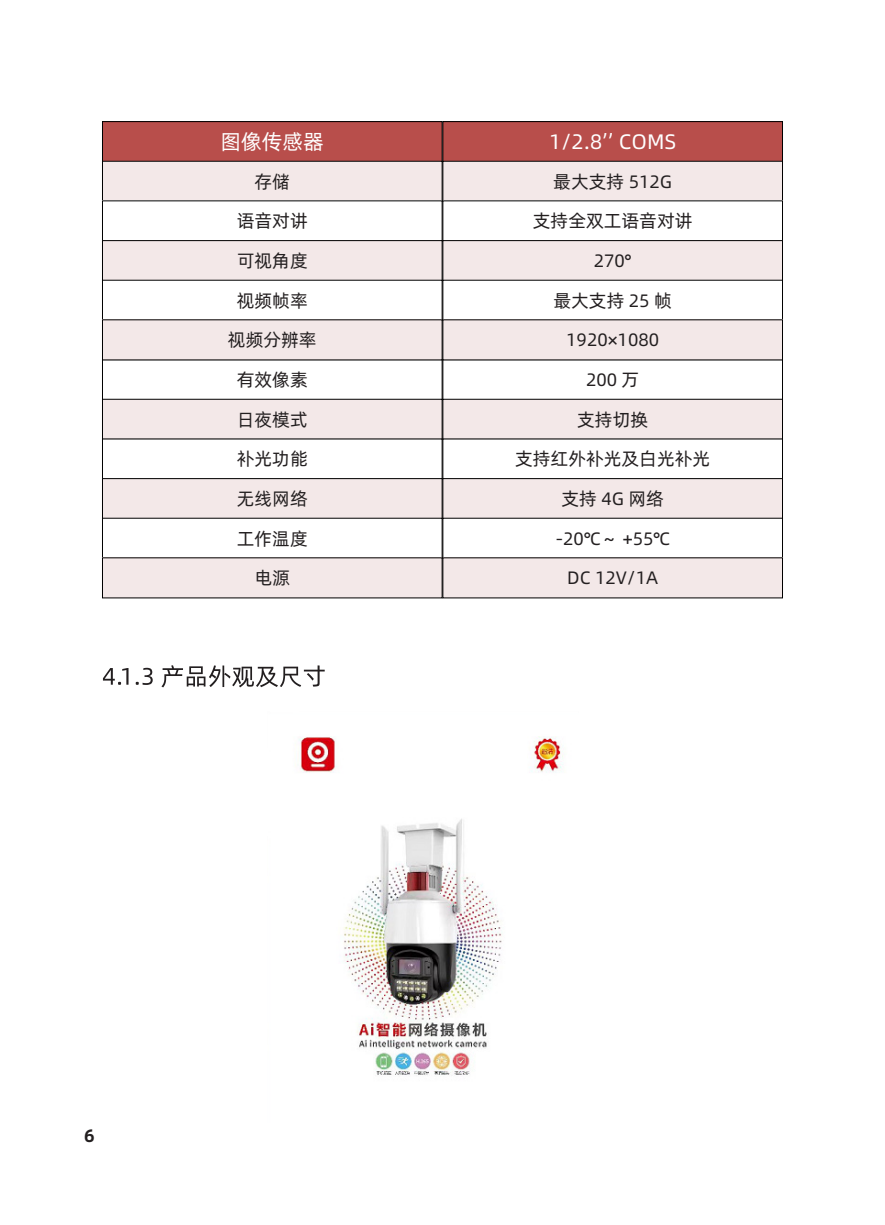
<style>
.page{position:relative;width:885px;height:1225px;background:#fff}
.page>*{position:absolute;margin:0;border:0;box-sizing:border-box;transform-origin:0 0}
.t1{font:21px "Alibaba Pu Hui Ti";color:#fff}
.t2{font:18px "Alibaba Pu Hui Ti";color:#231f20}
.t3{font:700 18px "Alibaba Pu Hui Ti";color:#231f20}
</style>
<div class="page">
<svg style="left:103px;top:665px;width:222px;height:22px"></svg>
<div style="left:102px;top:122px;width:340px;height:40px;background:#b84e4b"></div>
<div style="left:102px;top:121px;width:340px;height:41px;border:1px solid #000"></div>
<div style="left:443px;top:122px;width:339px;height:40px;background:#b84e4b"></div>
<div style="left:442px;top:121px;width:340px;height:41px;border:1px solid #000"></div>
<div style="left:102px;top:161px;width:340px;height:40px;background:#f3e8e8"></div>
<div style="left:102px;top:161px;width:340px;height:41px;border:1px solid #000"></div>
<div style="left:443px;top:161px;width:339px;height:40px;background:#f3e8e8"></div>
<div style="left:442px;top:161px;width:340px;height:41px;border:1px solid #000"></div>
<div style="left:102px;top:241px;width:340px;height:40px;background:#f3e8e8"></div>
<div style="left:102px;top:240px;width:340px;height:41px;border:1px solid #000"></div>
<div style="left:443px;top:241px;width:339px;height:40px;background:#f3e8e8"></div>
<div style="left:442px;top:240px;width:340px;height:41px;border:1px solid #000"></div>
<div style="left:102px;top:320px;width:340px;height:40px;background:#f3e8e8"></div>
<div style="left:102px;top:399px;width:340px;height:40px;background:#f3e8e8"></div>
<div style="left:102px;top:399px;width:340px;height:41px;border:1px solid #000"></div>
<div style="left:102px;top:478px;width:340px;height:41px;background:#f3e8e8"></div>
<div style="left:102px;top:478px;width:340px;height:41px;border:1px solid #000"></div>
<div style="left:102px;top:558px;width:340px;height:40px;background:#f3e8e8"></div>
<div style="left:443px;top:320px;width:339px;height:40px;background:#f3e8e8"></div>
<div style="left:443px;top:399px;width:339px;height:40px;background:#f3e8e8"></div>
<div style="left:442px;top:399px;width:340px;height:41px;border:1px solid #000"></div>
<div style="left:443px;top:478px;width:339px;height:41px;background:#f3e8e8"></div>
<div style="left:442px;top:478px;width:340px;height:41px;border:1px solid #000"></div>
<div style="left:443px;top:558px;width:339px;height:40px;background:#f3e8e8"></div>
<img style="left:299px;top:736px;width:265px;height:339px">
<p class="t1" style="left:220px;top:126px;width:105px">图像传感器</p>
<p class="t1" style="left:549px;top:126px;width:129px">1/2.8’’ COMS</p>
<p class="t2" style="left:254px;top:168px;width:37px">存储</p>
<p class="t2" style="left:553px;top:168px;width:120px">最大支持 512G</p>
<p class="t2" style="left:237px;top:207px;width:72px">语音对讲</p>
<p class="t2" style="left:533px;top:207px;width:161px">支持全双工语音对讲</p>
<p class="t2" style="left:237px;top:247px;width:72px">可视角度</p>
<p class="t2" style="left:593px;top:247px;width:39px">270°</p>
<p class="t2" style="left:237px;top:287px;width:72px">视频帧率</p>
<p class="t2" style="left:553px;top:287px;width:120px">最大支持 25 帧</p>
<p class="t2" style="left:228px;top:326px;width:90px">视频分辨率</p>
<p class="t2" style="left:566px;top:326px;width:94px">1920×1080</p>
<p class="t2" style="left:237px;top:366px;width:72px">有效像素</p>
<p class="t2" style="left:586px;top:366px;width:55px">200 万</p>
<p class="t2" style="left:237px;top:406px;width:72px">日夜模式</p>
<p class="t2" style="left:237px;top:445px;width:72px">补光功能</p>
<p class="t2" style="left:237px;top:485px;width:72px">无线网络</p>
<p class="t2" style="left:237px;top:525px;width:72px">工作温度</p>
<p class="t2" style="left:254px;top:564px;width:37px">电源</p>
<p class="t2" style="left:577px;top:406px;width:72px">支持切换</p>
<p class="t2" style="left:515px;top:445px;width:196px">支持红外补光及白光补光</p>
<p class="t2" style="left:561px;top:485px;width:104px">支持 4G 网络</p>
<p class="t2" style="left:555px;top:525px;width:116px">-20℃～ +55℃</p>
<p class="t2" style="left:567px;top:564px;width:93px">DC 12V/1A</p>
<p class="t3" style="left:84px;top:1121px;width:12px">6</p>
</div>
